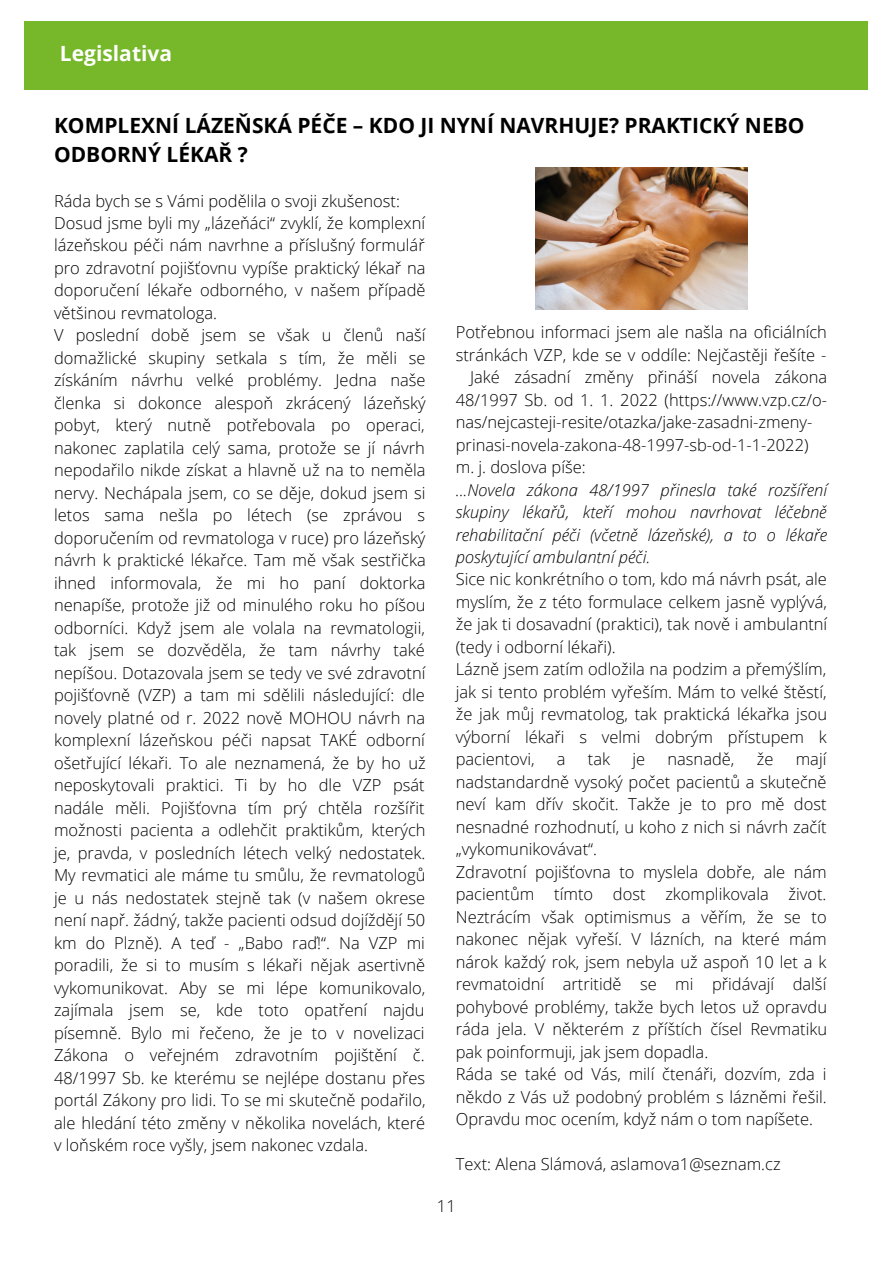
<style>
.page{position:relative;width:893px;height:1264px;background:#fff}
.page>*{position:absolute;margin:0;border:0;box-sizing:border-box;transform-origin:0 0}
.t1{font:700 21px/29.2px "Open Sans";color:#000}
.t2{font:700 21px "Open Sans";color:#fff}
.t3{font:300 16.5px/22.5px "Open Sans";color:#000}
.t4{font:italic 300 16.5px/22.5px "Open Sans";color:#000;text-align:justify}
</style>
<div class="page">
<div style="left:24px;top:21px;width:843px;height:68px;background:#76b82a"></div>
<img style="left:535px;top:168px;width:212px;height:141px">
<p class="t2" style="left:60px;top:39px;width:114px">Legislativa</p>
<p class="t1" style="left:54px;top:110px;width:752px">KOMPLEXNÍ LÁZEŇSKÁ PÉČE – KDO JI NYNÍ NAVRHUJE? PRAKTICKÝ NEBO<br>ODBORNÝ LÉKAŘ ?</p>
<p class="t3" style="left:54px;top:189px;width:373px">Ráda bych se s Vámi podělila o svoji zkušenost:<br>Dosud jsme byli my „lázeňáci“ zvyklí, že komplexní lázeňskou péči nám navrhne a příslušný formulář pro zdravotní pojišťovnu vypíše praktický lékař na doporučení lékaře odborného, v našem případě většinou revmatologa.<br>V poslední době jsem se však u členů naší domažlické skupiny setkala s tím, že měli se získáním návrhu velké problémy. Jedna naše členka si dokonce alespoň zkrácený lázeňský pobyt, který nutně potřebovala po operaci, nakonec zaplatila celý sama, protože se jí návrh nepodařilo nikde získat a hlavně už na to neměla nervy. Nechápala jsem, co se děje, dokud jsem si letos sama nešla po létech (se zprávou s doporučením od revmatologa v ruce) pro lázeňský návrh k praktické lékařce. Tam mě však sestřička ihned informovala, že mi ho paní doktorka nenapíše, protože již od minulého roku ho píšou odborníci. Když jsem ale volala na revmatologii, tak jsem se dozvěděla, že tam návrhy také nepíšou. Dotazovala jsem se tedy ve své zdravotní pojišťovně (VZP) a tam mi sdělili následující: dle novely platné od r. 2022 nově MOHOU návrh na komplexní lázeňskou péči napsat TAKÉ odborní ošetřující lékaři. To ale neznamená, že by ho už neposkytovali praktici. Ti by ho dle VZP psát nadále měli. Pojišťovna tím prý chtěla rozšířit možnosti pacienta a odlehčit praktikům, kterých je, pravda, v posledních létech velký nedostatek.<br>My revmatici ale máme tu smůlu, že revmatologů je u nás nedostatek stejně tak (v našem okrese není např. žádný, takže pacienti odsud dojíždějí 50 km do Plzně). A teď - „Babo raď!“. Na VZP mi poradili, že si to musím s lékaři nějak asertivně vykomunikovat. Aby se mi lépe komunikovalo, zajímala jsem se, kde toto opatření najdu písemně. Bylo mi řečeno, že je to v novelizaci Zákona o veřejném zdravotním pojištění č.<br>48/1997 Sb. ke kterému se nejlépe dostanu přes portál Zákony pro lidi. To se mi skutečně podařilo, ale hledání této změny v několika novelách, které v loňském roce vyšly, jsem nakonec vzdala.</p>
<p class="t3" style="left:455px;top:320px;width:373px">Potřebnou informaci jsem ale našla na oficiálních</p>
<p class="t3" style="left:455px;top:343px;width:372px">stránkách VZP, kde se v oddíle: Nejčastěji řešíte -</p>
<p class="t3" style="left:470px;top:365px;width:358px">Jaké zásadní změny přináší novela zákona</p>
<p class="t3" style="left:455px;top:388px;width:373px">48/1997 Sb. od 1. 1. 2022 (https://www.vzp.cz/o-</p>
<p class="t3" style="left:455px;top:410px;width:358px">nas/nejcasteji-resite/otazka/jake-zasadni-zmeny-</p>
<p class="t3" style="left:455px;top:433px;width:354px">prinasi-novela-zakona-48-1997-sb-od-1-1-2022)</p>
<p class="t3" style="left:455px;top:455px;width:131px">m. j. doslova píše:</p>
<p class="t4" style="left:455px;top:478px;width:373px">...Novela zákona 48/1997 přinesla také rozšíření skupiny lékařů, kteří mohou navrhovat léčebně rehabilitační péči (včetně lázeňské), a to o lékaře poskytující ambulantní péči.</p>
<p class="t3" style="left:455px;top:568px;width:373px">Sice nic konkrétního o tom, kdo má návrh psát, ale myslím, že z této formulace celkem jasně vyplývá, že jak ti dosavadní (praktici), tak nově i ambulantní (tedy i odborní lékaři).<br>Lázně jsem zatím odložila na podzim a přemýšlím, jak si tento problém vyřeším. Mám to velké štěstí, že jak můj revmatolog, tak praktická lékařka jsou výborní lékaři s velmi dobrým přístupem k pacientovi,</p>
<p class="t3" style="left:455px;top:747px;width:373px;text-indent:340px">mají nadstandardně vysoký počet pacientů a skutečně neví kam dřív skočit. Takže je to pro mě dost nesnadné rozhodnutí, u koho z nich si návrh začít „vykomunikovávat“.<br>Zdravotní pojišťovna to myslela dobře, ale nám pacientům tímto dost zkomplikovala život.<br>Neztrácím však optimismus a věřím, že se to nakonec nějak vyřeší. V lázních, na které mám nárok každý rok, jsem nebyla už aspoň 10 let a k revmatoidní artritidě se mi přidávají další pohybové problémy, takže bych letos už opravdu ráda jela. V některém z příštích čísel Revmatiku pak poinformuji, jak jsem dopadla.<br>Ráda se také od Vás, milí čtenáři, dozvím, zda i někdo z Vás už podobný problém s lázněmi řešil.<br>Opravdu moc ocením, když nám o tom napíšete.</p>
<p class="t3" style="left:455px;top:1152px;width:326px">Text: Alena Slámová, aslamova1@seznam.cz</p>
<p class="t3" style="left:557px;top:747px;width:10px">a</p>
<p class="t3" style="left:588px;top:747px;width:24px">tak</p>
<p class="t3" style="left:632px;top:747px;width:14px">je</p>
<p class="t3" style="left:667px;top:747px;width:68px">nasnadě,</p>
<p class="t3" style="left:756px;top:747px;width:18px">že</p>
<p class="t3" style="left:437px;top:1194px;width:20px">11</p>
</div>
